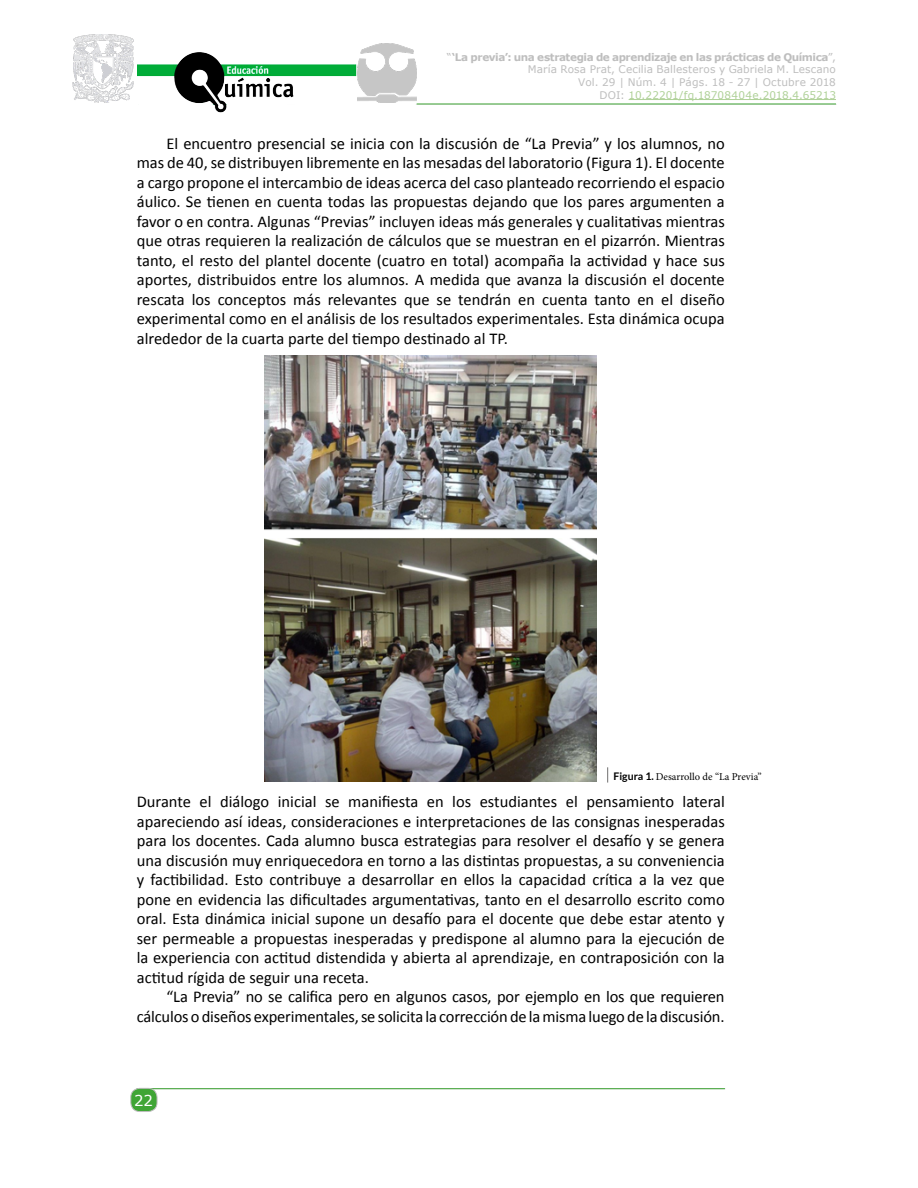
<style>
.page{position:relative;width:918px;height:1188px;background:#fff}
.page>*{position:absolute;margin:0;border:0;box-sizing:border-box;transform-origin:0 0}
.t1{font:16.5px/19.5px "Calibri";letter-spacing:-.01em;color:#000;text-align:justify}
.t2{font:15px "Verdana";color:#fff}
.t3{font:10.5px/12.6px "Verdana";letter-spacing:.01em;color:#bebebe;text-align:right}
.t4{font:10.5px "Minion Pro";color:#000}
.s1{font-weight:700}
.s2{color:#b0d199}
.s3{font-family:"Lato";font-weight:700}
</style>
<div class="page">
<hr style="left:136px;top:1088px;width:590px;height:2px;background:#cfe3cd">
<hr style="left:137px;top:1088px;width:588px;height:1px;background:#3fa535">
<hr style="left:416px;top:103px;width:421px;height:2px;background:#99ce94">
<hr style="left:417px;top:104px;width:419px;height:1px;background:#3fa535">
<div style="left:131px;top:1088px;width:26px;height:24px;background:#3fa535;border-radius:9px"></div>
<div style="left:130px;top:1088px;width:27px;height:24px;border:1px solid #bebebe;border-radius:9px"></div>
<hr style="left:629px;top:99px;width:207px;height:1px;background:#b0d199">
<img style="left:72px;top:34px;width:62px;height:68px">
<img style="left:358px;top:43px;width:58px;height:60px">
<img style="left:137px;top:53px;width:219px;height:59px">
<img style="left:265px;top:356px;width:332px;height:425px">
<svg style="left:607px;top:767px;width:1px;height:16px"></svg>
<p class="t3" style="left:447px;top:51px;width:391px">“<span class="s1">‘La previa’: una estrategia de aprendizaje en las prácticas de Química</span>”, María Rosa Prat, Cecilia Ballesteros y Gabriela M. Lescano<br>Vol. 29 | Núm. 4 | Págs. 18 - 27 | Octubre 2018<br>DOI: <span class="s2">10.22201/fq.18708404e.2018.4.65213</span></p>
<p class="t1" style="left:137px;top:133px;width:590px;text-indent:30px">El encuentro presencial se inicia con la discusión de “La Previa” y los alumnos, no mas de 40, se distribuyen libremente en las mesadas del laboratorio (Figura 1). El docente a cargo propone el intercambio de ideas acerca del caso planteado recorriendo el espacio áulico. Se tienen en cuenta todas las propuestas dejando que los pares argumenten a favor o en contra. Algunas “Previas” incluyen ideas más generales y cualitativas mientras que otras requieren la realización de cálculos que se muestran en el pizarrón. Mientras tanto, el resto del plantel docente (cuatro en total) acompaña la actividad y hace sus aportes, distribuidos entre los alumnos. A medida que avanza la discusión el docente rescata los conceptos más relevantes que se tendrán en cuenta tanto en el diseño experimental como en el análisis de los resultados experimentales. Esta dinámica ocupa alrededor de la cuarta parte del tiempo destinado al TP.</p>
<p class="t4" style="left:614px;top:770px;width:150px"><span class="s3">Figura 1.</span> Desarrollo de “La Previa”</p>
<p class="t1" style="left:137px;top:792px;width:590px">Durante el diálogo inicial se manifiesta en los estudiantes el pensamiento lateral apareciendo así ideas, consideraciones e interpretaciones de las consignas inesperadas para los docentes. Cada alumno busca estrategias para resolver el desafío y se genera una discusión muy enriquecedora en torno a las distintas propuestas, a su conveniencia y factibilidad. Esto contribuye a desarrollar en ellos la capacidad crítica a la vez que pone en evidencia las dificultades argumentativas, tanto en el desarrollo escrito como oral. Esta dinámica inicial supone un desafío para el docente que debe estar atento y ser permeable a propuestas inesperadas y predispone al alumno para la ejecución de la experiencia con actitud distendida y abierta al aprendizaje, en contraposición con la actitud rígida de seguir una receta.</p>
<p class="t1" style="left:137px;top:987px;width:589px;text-align:right">“La Previa” no se califica pero en algunos casos, por ejemplo en los que requieren cálculos o diseños experimentales, se solicita la corrección de la misma luego de la discusión.</p>
<p class="t2" style="left:134px;top:1090px;width:20px">22</p>
</div>
